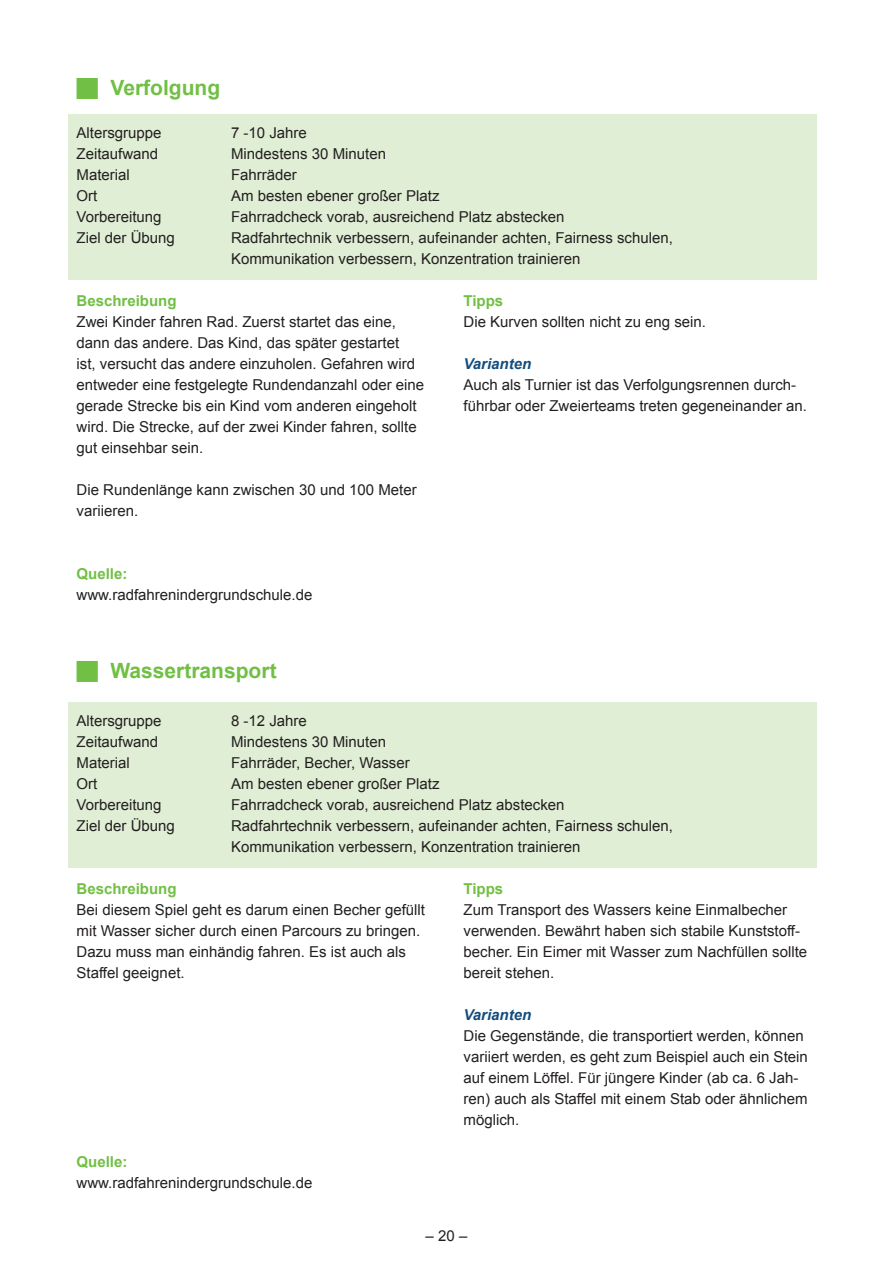
<style>
.page{position:relative;width:893px;height:1263px;background:#fff}
.page>*{position:absolute;margin:0;border:0;box-sizing:border-box;transform-origin:0 0}
.Überschrift{font:700 21px "Arial";color:#71bf44}
.Fließtext{font:15px/21px "Arial";color:#231f20}
.Übungen_Intro{font:15px/21px "Arial";color:#231f20}
.Übungen_Hervorhebung{font:700 15px "Arial";color:#71bf44}
.Fließtext-2{font:italic 700 15px "Arial";color:#134d7e}
.Varainten{font:italic 700 15px "Arial";color:#134d7e}
</style>
<div class="page">
<div style="left:68px;top:114px;width:748px;height:40px;background:#dfeed4"></div>
<div style="left:68px;top:135px;width:748px;height:40px;background:#dfeed4"></div>
<div style="left:68px;top:156px;width:748px;height:40px;background:#dfeed4"></div>
<div style="left:68px;top:177px;width:748px;height:40px;background:#dfeed4"></div>
<div style="left:68px;top:198px;width:748px;height:40px;background:#dfeed4"></div>
<div style="left:68px;top:219px;width:748px;height:61px;background:#dfeed4"></div>
<div style="left:77px;top:78px;width:21px;height:21px;background:#71bf44"></div>
<div style="left:68px;top:702px;width:748px;height:40px;background:#dfeed4"></div>
<div style="left:68px;top:723px;width:748px;height:40px;background:#dfeed4"></div>
<div style="left:68px;top:744px;width:748px;height:40px;background:#dfeed4"></div>
<div style="left:68px;top:765px;width:748px;height:40px;background:#dfeed4"></div>
<div style="left:68px;top:786px;width:748px;height:40px;background:#dfeed4"></div>
<div style="left:68px;top:807px;width:748px;height:61px;background:#dfeed4"></div>
<div style="left:77px;top:661px;width:21px;height:21px;background:#71bf44"></div>
<p class="Überschrift" style="left:111px;top:74px;width:111px">Verfolgung</p>
<p class="Übungen_Intro" style="left:77px;top:122px;width:87px">Altersgruppe</p>
<p class="Übungen_Intro" style="left:231px;top:122px;width:77px">7 -10 Jahre</p>
<p class="Übungen_Intro" style="left:77px;top:143px;width:83px">Zeitaufwand</p>
<p class="Übungen_Intro" style="left:231px;top:143px;width:157px">Mindestens 30 Minuten</p>
<p class="Übungen_Intro" style="left:77px;top:164px;width:55px">Material</p>
<p class="Übungen_Intro" style="left:231px;top:164px;width:67px">Fahrräder</p>
<p class="Übungen_Intro" style="left:77px;top:185px;width:22px">Ort</p>
<p class="Übungen_Intro" style="left:231px;top:185px;width:210px">Am besten ebener großer Platz</p>
<p class="Übungen_Intro" style="left:77px;top:206px;width:87px">Vorbereitung</p>
<p class="Übungen_Intro" style="left:231px;top:206px;width:335px">Fahrradcheck vorab, ausreichend Platz abstecken</p>
<p class="Übungen_Intro" style="left:77px;top:227px;width:100px">Ziel der Übung</p>
<p class="Übungen_Intro" style="left:231px;top:227px;width:443px">Radfahrtechnik verbessern, aufeinander achten, Fairness schulen,<br>Kommunikation verbessern, Konzentration trainieren</p>
<p class="Übungen_Hervorhebung" style="left:77px;top:291px;width:102px">Beschreibung</p>
<p class="Fließtext" style="left:77px;top:311px;width:349px">Zwei Kinder fahren Rad. Zuerst startet das eine, dann das andere. Das Kind, das später gestartet<br>ist, versucht das andere einzuholen. Gefahren wird entweder eine festgelegte Rundendanzahl oder eine gerade Strecke bis ein Kind vom anderen eingeholt wird. Die Strecke, auf der zwei Kinder fahren, sollte gut einsehbar sein.</p>
<p class="Fließtext" style="left:77px;top:479px;width:342px">Die Rundenlänge kann zwischen 30 und 100 Meter variieren.</p>
<p class="Übungen_Hervorhebung" style="left:463px;top:291px;width:41px">Tipps</p>
<p class="Fließtext" style="left:463px;top:311px;width:244px">Die Kurven sollten nicht zu eng sein.</p>
<p class="Fließtext-2" style="left:463px;top:354px;width:69px">Varianten</p>
<p class="Fließtext" style="left:463px;top:374px;width:345px">Auch als Turnier ist das Verfolgungsrennen durch&shy;führbar oder Zweierteams treten gegeneinander an.</p>
<p class="Übungen_Hervorhebung" style="left:77px;top:564px;width:52px">Quelle:</p>
<p class="Fließtext" style="left:77px;top:584px;width:237px">www.radfahrenindergrundschule.de</p>
<p class="Überschrift" style="left:111px;top:657px;width:168px">Wassertransport</p>
<p class="Übungen_Intro" style="left:77px;top:710px;width:87px">Altersgruppe</p>
<p class="Übungen_Intro" style="left:231px;top:710px;width:77px">8 -12 Jahre</p>
<p class="Übungen_Intro" style="left:77px;top:731px;width:83px">Zeitaufwand</p>
<p class="Übungen_Intro" style="left:231px;top:731px;width:157px">Mindestens 30 Minuten</p>
<p class="Übungen_Intro" style="left:77px;top:752px;width:55px">Material</p>
<p class="Übungen_Intro" style="left:231px;top:752px;width:180px">Fahrräder, Becher, Wasser</p>
<p class="Übungen_Intro" style="left:77px;top:773px;width:22px">Ort</p>
<p class="Übungen_Intro" style="left:231px;top:773px;width:210px">Am besten ebener großer Platz</p>
<p class="Übungen_Intro" style="left:77px;top:794px;width:87px">Vorbereitung</p>
<p class="Übungen_Intro" style="left:231px;top:794px;width:335px">Fahrradcheck vorab, ausreichend Platz abstecken</p>
<p class="Übungen_Intro" style="left:77px;top:815px;width:100px">Ziel der Übung</p>
<p class="Übungen_Intro" style="left:231px;top:815px;width:443px">Radfahrtechnik verbessern, aufeinander achten, Fairness schulen,<br>Kommunikation verbessern, Konzentration trainieren</p>
<p class="Übungen_Hervorhebung" style="left:77px;top:879px;width:102px">Beschreibung</p>
<p class="Fließtext" style="left:77px;top:899px;width:350px">Bei diesem Spiel geht es darum einen Becher gefüllt mit Wasser sicher durch einen Parcours zu bringen.<br>Dazu muss man einhändig fahren. Es ist auch als Staffel geeignet.</p>
<p class="Übungen_Hervorhebung" style="left:463px;top:879px;width:41px">Tipps</p>
<p class="Fließtext" style="left:463px;top:899px;width:345px">Zum Transport des Wassers keine Einmalbecher verwenden. Bewährt haben sich stabile Kunststoff&shy;becher. Ein Eimer mit Wasser zum Nachfüllen sollte bereit stehen.</p>
<p class="Varainten" style="left:463px;top:1005px;width:69px">Varianten</p>
<p class="Fließtext" style="left:463px;top:1025px;width:346px">Die Gegenstände, die transportiert werden, können variiert werden, es geht zum Beispiel auch ein Stein auf einem Löffel. Für jüngere Kinder (ab ca. 6 Jah&shy;ren) auch als Staffel mit einem Stab oder ähnlichem möglich.</p>
<p class="Übungen_Hervorhebung" style="left:77px;top:1152px;width:52px">Quelle:</p>
<p class="Fließtext" style="left:77px;top:1172px;width:237px">www.radfahrenindergrundschule.de</p>
<p class="Fließtext" style="left:426px;top:1225px;width:43px">– 20 –</p>
</div>
